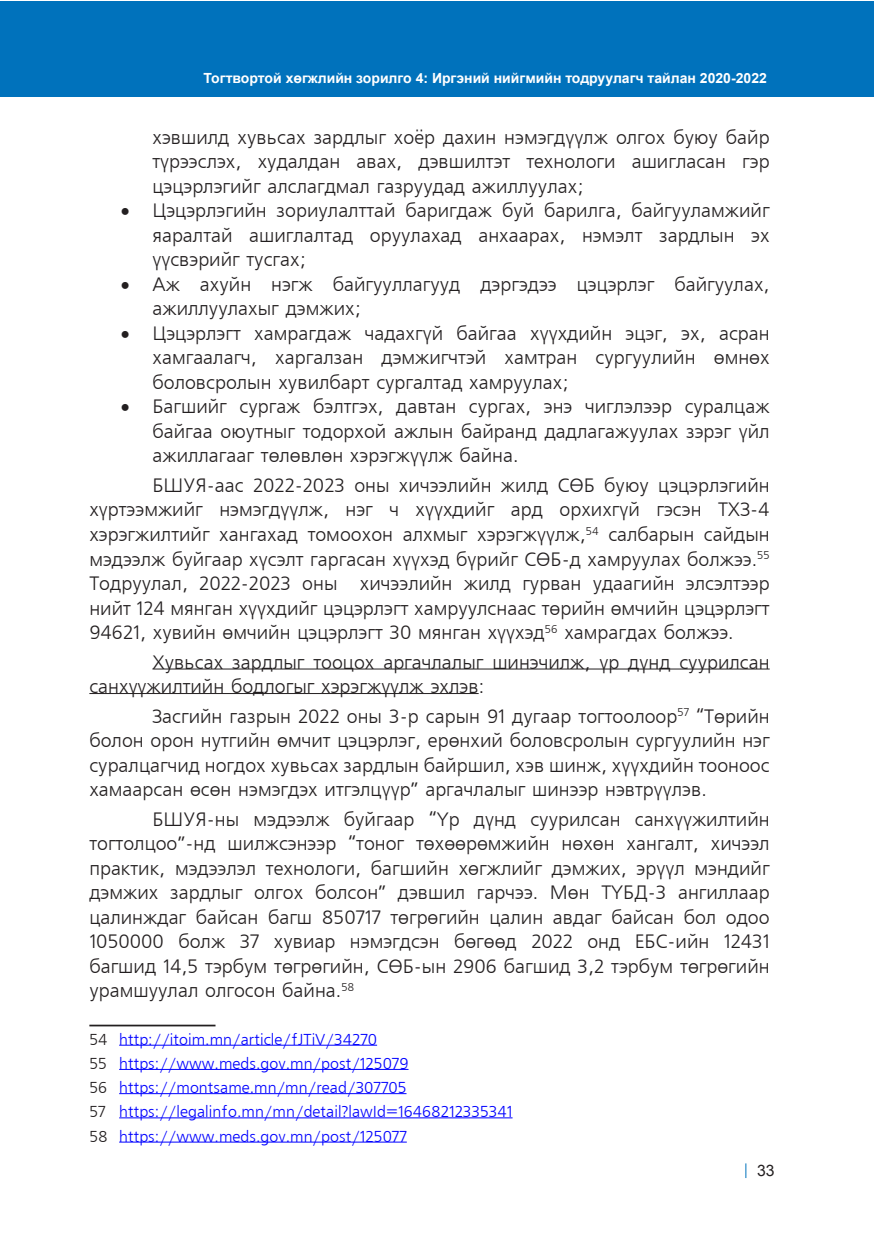
<style>
.page{position:relative;width:874px;height:1241px;background:#fff}
.page>*{position:absolute;margin:0;border:0;box-sizing:border-box;transform-origin:0 0}
.t1{font:19.25px/24.5px "Mogul Freeset";color:#231f20;text-align:justify}
.t2{font:15.75px/24.2px "Mogul Freeset";color:#00f}
.t3{font:15.75px "Mogul Arial";color:#231f20}
.t4{font:700 14px "Mogul Arial";color:#fff}
.s1{color:#231f20}
</style>
<div class="page">
<svg style="left:745px;top:1163px;width:1px;height:14px"></svg>
<div style="left:0;top:1px;width:873px;height:96px;background:#0072bc"></div>
<hr style="left:152px;top:668px;width:617px;height:1px;background:#231f20">
<hr style="left:89px;top:693px;width:389px;height:1px;background:#231f20">
<hr style="left:89px;top:1024px;width:126px;height:2px;background:#231f20">
<hr style="left:119px;top:1044px;width:258px;height:1px;background:#00f">
<hr style="left:119px;top:1068px;width:289px;height:1px;background:#00f">
<hr style="left:119px;top:1093px;width:287px;height:1px;background:#00f">
<hr style="left:119px;top:1117px;width:393px;height:1px;background:#00f">
<hr style="left:119px;top:1141px;width:287px;height:1px;background:#00f">
<p class="t4" style="left:203px;top:70px;width:564px">Тогтвортой хөгжлийн зорилго 4: Иргэний нийгмийн тодруулагч тайлан 2020-2022</p>
<p class="t1" style="left:152px;top:126px;width:618px">хэвшилд хувьсах зардлыг хоёр дахин нэмэгдүүлж олгох буюу байр түрээслэх, худалдан авах, дэвшилтэт технологи ашигласан гэр цэцэрлэгийг алслагдмал газруудад ажиллуулах;</p>
<p class="t1" style="left:152px;top:200px;width:618px;text-indent:-32px">• Цэцэрлэгийн зориулалттай баригдаж буй барилга, байгууламжийг яаралтай ашиглалтад оруулахад анхаарах, нэмэлт зардлын эх үүсвэрийг тусгах;</p>
<p class="t1" style="left:152px;top:273px;width:618px;text-indent:-32px">• Аж ахуйн нэгж байгууллагууд дэргэдээ цэцэрлэг байгуулах, ажиллуулахыг дэмжих;</p>
<p class="t1" style="left:152px;top:322px;width:618px;text-indent:-32px">• Цэцэрлэгт хамрагдаж чадахгүй байгаа хүүхдийн эцэг, эх, асран хамгаалагч, харгалзан дэмжигчтэй хамтран сургуулийн өмнөх боловсролын хувилбарт сургалтад хамруулах;</p>
<p class="t1" style="left:152px;top:396px;width:618px;text-indent:-32px">• Багшийг сургаж бэлтгэх, давтан сургах, энэ чиглэлээр суралцаж байгаа оюутныг тодорхой ажлын байранд дадлагажуулах зэрэг үйл ажиллагааг төлөвлөн хэрэгжүүлж байна.</p>
<p class="t1" style="left:89px;top:474px;width:681px;text-indent:63px">БШУЯ-аас 2022-2023 оны хичээлийн жилд СӨБ буюу цэцэрлэгийн хүртээмжийг нэмэгдүүлж, нэг ч хүүхдийг ард орхихгүй гэсэн ТХЗ-4 хэрэгжилтийг хангахад томоохон алхмыг хэрэгжүүлж,<sup>54</sup> салбарын сайдын мэдээлж буйгаар хүсэлт гаргасан хүүхэд бүрийг СӨБ-д хамруулах болжээ.<sup>55<br></sup>Тодруулал, 2022-2023 оны хичээлийн жилд гурван удаагийн элсэлтээр нийт 124 мянган хүүхдийг цэцэрлэгт хамруулснаас төрийн өмчийн цэцэрлэгт 94621, хувийн өмчийн цэцэрлэгт 30 мянган хүүхэд<sup>56</sup> хамрагдах болжээ.</p>
<p class="t1" style="left:89px;top:651px;width:681px;text-indent:63px">Хувьсах зардлыг тооцох аргачлалыг шинэчилж, үр дүнд суурилсан санхүүжилтийн бодлогыг хэрэгжүүлж эхлэв:</p>
<p class="t1" style="left:89px;top:705px;width:681px;text-indent:63px">Засгийн газрын 2022 оны 3-р сарын 91 дугаар тогтоолоор<sup>57</sup> “Төрийн болон орон нутгийн өмчит цэцэрлэг, ерөнхий боловсролын сургуулийн нэг суралцагчид ногдох хувьсах зардлын байршил, хэв шинж, хүүхдийн тооноос хамаарсан өсөн нэмэгдэх итгэлцүүр” аргачлалыг шинээр нэвтрүүлэв.</p>
<p class="t1" style="left:89px;top:808px;width:681px;text-indent:63px">БШУЯ-ны мэдээлж буйгаар “Үр дүнд суурилсан санхүүжилтийн тогтолцоо”-нд шилжсэнээр “тоног төхөөрөмжийн нөхөн хангалт, хичээл практик, мэдээлэл технологи, багшийн хөгжлийг дэмжих, эрүүл мэндийг дэмжих зардлыг олгох болсон” дэвшил гарчээ. Мөн ТҮБД-3 ангиллаар цалинждаг байсан багш 850717 төгрөгийн цалин авдаг байсан бол одоо 1050000 болж 37 хувиар нэмэгдсэн бөгөөд 2022 онд ЕБС-ийн 12431 багшид 14,5 тэрбум төгрөгийн, СӨБ-ын 2906 багшид 3,2 тэрбум төгрөгийн урамшуулал олгосон байна.<sup>58</sup></p>
<p class="t2" style="left:89px;top:1028px;width:424px"><span class="s1">54</span> http://itoim.mn/article/fJTiV/34270<br><span class="s1">55</span> https://www.meds.gov.mn/post/125079<br><span class="s1">56</span> https://montsame.mn/mn/read/307705<br><span class="s1">57</span> https://legalinfo.mn/mn/detail?lawId=16468212335341<br><span class="s1">58</span> https://www.meds.gov.mn/post/125077</p>
<p class="t3" style="left:756px;top:1161px;width:19px">33</p>
</div>
